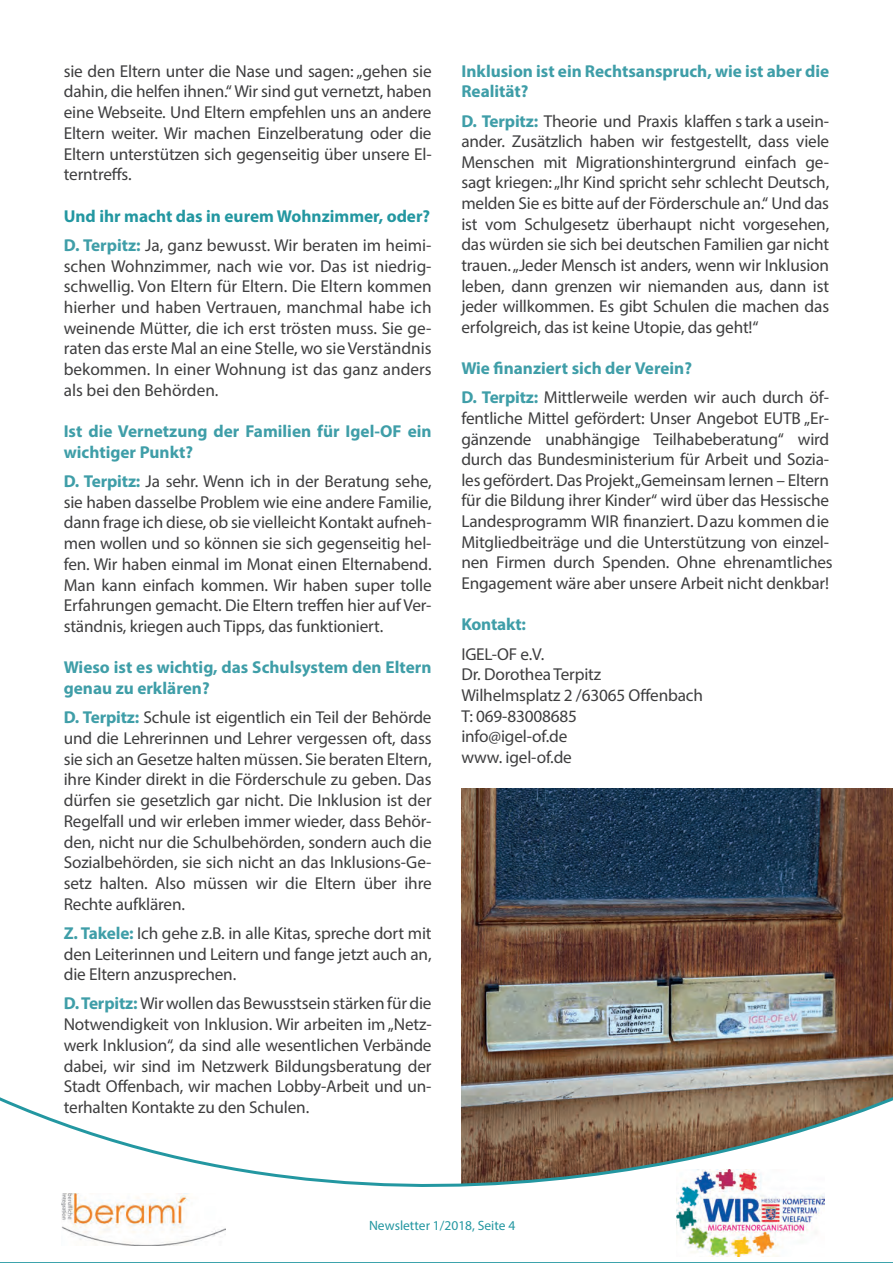
<style>
.page{position:relative;width:893px;height:1263px;background:#fff}
.page>*{position:absolute;margin:0;border:0;box-sizing:border-box;transform-origin:0 0}
.t1{font:17.25px/20.7px "Myriad Pro";letter-spacing:-.01em;color:#3e3e3f;text-align:justify}
.t2{font:700 17.25px/20.7px "Myriad Pro";color:#3f9ea8}
.t3{font:700 17.25px/29.2px "Myriad Pro";color:#2397a1}
.t4{font:13.5px "Myriad Pro";color:#2397a1}
.s1{color:#3f9ea8}
.s2{font-weight:400;color:#3e3e3f}
.s3{font-weight:700;color:#3f9ea8}
</style>
<div class="page">
<img style="left:461px;top:789px;width:432px;height:304px">
<svg style="left:0;top:1093px;width:893px;height:170px"></svg>
<img style="left:61px;top:1193px;width:164px;height:53px">
<img style="left:677px;top:1170px;width:148px;height:87px">
<p class="t1" style="left:64px;top:60px;width:369px">sie den Eltern unter die Nase und sagen: „gehen sie dahin, die helfen ihnen.“ Wir sind gut vernetzt, haben eine Webseite. Und Eltern empfehlen uns an andere Eltern weiter. Wir machen Einzelberatung oder die Eltern unterstützen sich gegenseitig über unsere El&shy;terntreffs.</p>
<p class="t3" style="left:64px;top:201px;width:369px">Und ihr macht das in eurem Wohnzimmer, oder?<br><span class="s1">D. Terpitz:</span> <span class="s2">Ja, ganz bewusst. Wir beraten im heimi-</span></p>
<p class="t1" style="left:64px;top:255px;width:369px">schen Wohnzimmer, nach wie vor. Das ist niedrig&shy;schwellig. Von Eltern für Eltern. Die Eltern kommen hierher und haben Vertrauen, manchmal habe ich weinende Mütter, die ich erst trösten muss. Sie ge&shy;raten das erste Mal an eine Stelle, wo sie Verständnis bekommen. In einer Wohnung ist das ganz anders als bei den Behörden.</p>
<p class="t2" style="left:64px;top:420px;width:369px">Ist die Vernetzung der Familien für Igel-OF ein wichtiger Punkt?</p>
<p class="t1" style="left:64px;top:471px;width:369px"><span class="s3">D. Terpitz:</span> Ja sehr. Wenn ich in der Beratung sehe, sie haben dasselbe Problem wie eine andere Familie, dann frage ich diese, ob sie vielleicht Kontakt aufneh&shy;men wollen und so können sie sich gegenseitig hel&shy;fen. Wir haben einmal im Monat einen Elternabend.<br>Man kann einfach kommen. Wir haben super tolle Erfahrungen gemacht. Die Eltern treffen hier auf Ver&shy;ständnis, kriegen auch Tipps, das funktioniert.</p>
<p class="t2" style="left:64px;top:657px;width:369px">Wieso ist es wichtig, das Schulsystem den Eltern genau zu erklären?</p>
<p class="t1" style="left:64px;top:707px;width:369px"><span class="s3">D. Terpitz:</span> Schule ist eigentlich ein Teil der Behörde und die Lehrerinnen und Lehrer vergessen oft, dass sie sich an Gesetze halten müssen. Sie beraten Eltern, ihre Kinder direkt in die Förderschule zu geben. Das dürfen sie gesetzlich gar nicht. Die Inklusion ist der Regelfall und wir erleben immer wieder, dass Behör&shy;den, nicht nur die Schulbehörden, sondern auch die Sozialbehörden, sie sich nicht an das Inklusions-Ge&shy;setz halten. Also müssen wir die Eltern über ihre Rechte aufklären.</p>
<p class="t1" style="left:64px;top:922px;width:369px"><span class="s3">Z. Takele:</span> Ich gehe z.B. in alle Kitas, spreche dort mit den Leiterinnen und Leitern und fange jetzt auch an, die Eltern anzusprechen.</p>
<p class="t1" style="left:64px;top:993px;width:369px"><span class="s3">D. Terpitz:</span> Wir wollen das Bewusstsein stärken für die Notwendigkeit von Inklusion. Wir arbeiten im „Netz&shy;werk Inklusion“, da sind alle wesentlichen Verbände dabei, wir sind im Netzwerk Bildungsberatung der Stadt Offenbach, wir machen Lobby-Arbeit und un&shy;terhalten Kontakte zu den Schulen.</p>
<p class="t2" style="left:461px;top:60px;width:369px">Inklusion ist ein Rechtsanspruch, wie ist aber die<br>Realität?</p>
<p class="t1" style="left:461px;top:110px;width:369px"><span class="s3">D. Terpitz:</span> Theorie und Praxis klaffen s tark a usein&shy;ander. Zusätzlich haben wir festgestellt, dass viele Menschen mit Migrationshintergrund einfach ge&shy;sagt kriegen:„Ihr Kind spricht sehr schlecht Deutsch, melden Sie es bitte auf der Förderschule an.“ Und das ist vom Schulgesetz überhaupt nicht vorgesehen, das würden sie sich bei deutschen Familien gar nicht trauen.„Jeder Mensch ist anders, wenn wir Inklusion leben, dann grenzen wir niemanden aus, dann ist jeder willkommen. Es gibt Schulen die machen das erfolgreich, das ist keine Utopie, das geht!“</p>
<p class="t2" style="left:461px;top:353px;width:369px;line-height:29.2px">Wie finanziert sich der Verein?<br>D. Terpitz: <span class="s2">Mittlerweile werden wir auch durch öf-</span></p>
<p class="t1" style="left:461px;top:408px;width:373px;text-align:left">fentliche Mittel gefördert: Unser Angebot EUTB „Er&shy;gänzende unabhängige Teilhabeberatung“ wird durch das Bundesministerium für Arbeit und Sozia&shy;les gefördert. Das Projekt„Gemeinsam lernen – Eltern für die Bildung ihrer Kinder“ wird über das Hessische Landesprogramm WIR finanziert. Dazu kommen die Mitgliedbeiträge und die Unterstützung von einzel&shy;nen Firmen durch Spenden. Ohne ehrenamtliches Engagement wäre aber unsere Arbeit nicht denkbar!</p>
<p class="t2" style="left:461px;top:614px;width:66px">Kontakt:</p>
<p class="t1" style="left:461px;top:643px;width:243px;text-align:left">IGEL-OF e.V.<br>Dr. Dorothea Terpitz<br>Wilhelmsplatz 2 /63065 Offenbach<br>T: 069-83008685<br>info@igel-of.de<br>www. igel-of.de</p>
<p class="t4" style="left:369px;top:1217px;width:148px">Newsletter 1/2018, Seite 4</p>
</div>
